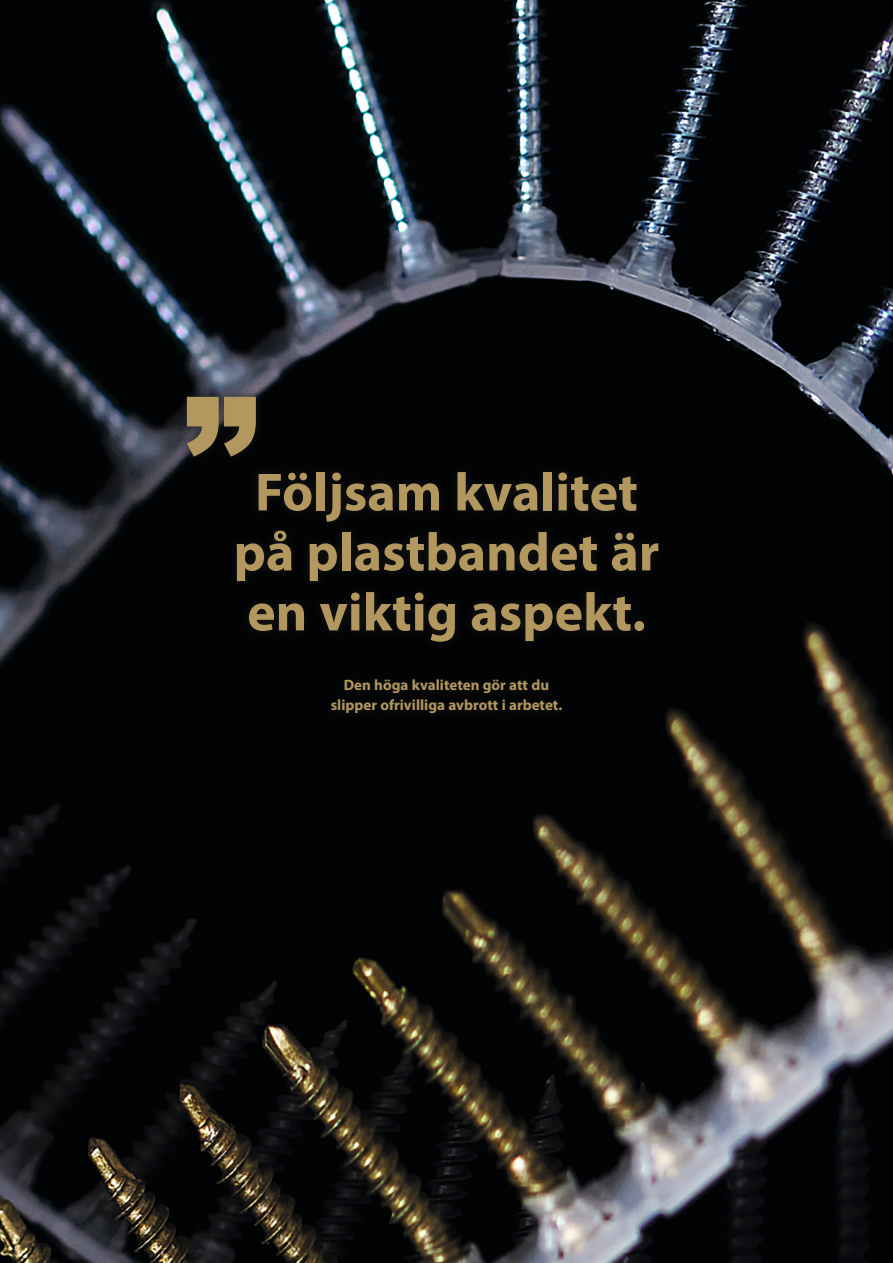
<style>
.page{position:relative;width:893px;height:1263px;background:#fff}
.page>*{position:absolute;margin:0;border:0;box-sizing:border-box;transform-origin:0 0}
.t1{font:900 150px "Arial";color:#b2975f}
.t2{font:700 54px/60px "Myriad Pro";color:#b2975f;text-align:center}
.t3{font:700 15px/19.5px "Myriad Pro";color:#b2975f;text-align:center}
</style>
<div class="page">
<img style="left:0;top:0;width:893px;height:1263px">
<div style="left:177px;top:387px;width:491px;height:335px;background:#231f20;opacity:.75"></div>
<p class="t1" style="left:183px;top:344px;width:76px">”</p>
<p class="t2" style="left:234px;top:460px;width:427px">Följsam kvalitet på plastbandet är en viktig aspekt.</p>
<p class="t3" style="left:331px;top:675px;width:233px">Den höga kvaliteten gör att du slipper ofrivilliga avbrott i arbetet.</p>
</div>
